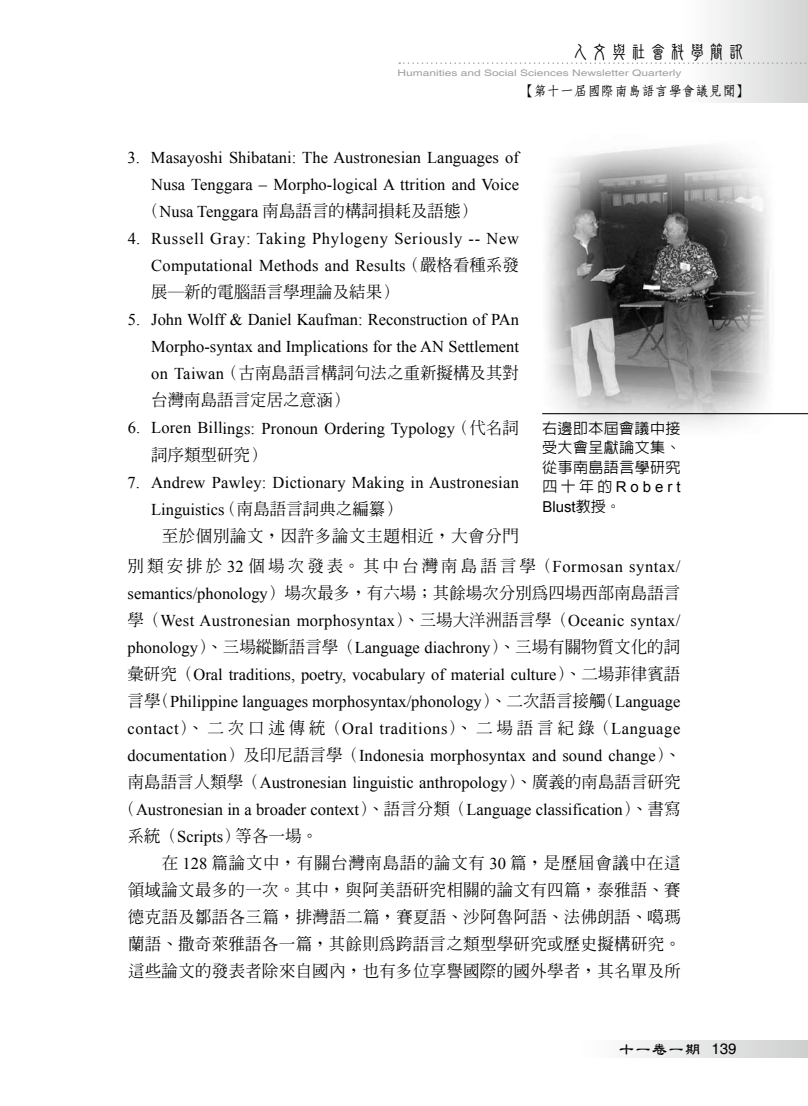
<style>
.page{position:relative;width:808px;height:1106px;background:#fff}
.page>*{position:absolute;margin:0;border:0;box-sizing:border-box;transform-origin:0 0}
.t1{font:19.5px "DF New Chuan Std W5";color:#000}
.t2{font:16.5px/27px "Times New Roman";letter-spacing:.005em;color:#000;text-align:right}
.t3{font:500 16.5px/27px "AR Ming B5";letter-spacing:.015em;color:#000}
.t4{font:16.5px/27px "Times New Roman";letter-spacing:.04em;color:#000;text-align:right}
.t5{font:500 16.5px "AR Ming B5";letter-spacing:.04em;color:#000}
.t6{font:500 16.5px "AR Ming B5";letter-spacing:.035em;color:#000}
.t7{font:500 15px/19.5px "AR Hei B5";letter-spacing:.025em;color:#000;text-align:justify}
.t8{font:15px/19.5px "Arial";letter-spacing:.265em;color:#000}
.t9{font:700 15px "AR Li Shu B5";letter-spacing:.1em;color:#000}
.t10{font:700 13.5px "AR Fang Song B5";color:#000}
.t11{font:9px "Helvetica";color:#9f9fa0;scale:1.33 1}
.s1{font-family:"Times New Roman";font-weight:400}
.s2{font-family:"AR Ming B5";font-weight:500}
.s3{font-family:"DF Kang Kai Std W5";font-weight:400}
.s4{font-family:"AR Hei B5";font-weight:500}
.s5{font-family:"Helvetica";font-weight:400}
</style>
<div class="page">
<div style="left:574px;top:1040px;width:234px;height:17px;background:linear-gradient(to right,#fff,#d0d0d1)"></div>
<div style="left:680px;top:0;width:128px;height:102px;background:linear-gradient(to right,#fff,#d4d4d5)"></div>
<svg style="left:399px;top:62px;width:409px;height:2px"></svg>
<img style="left:542px;top:146px;width:233px;height:281px">
<hr style="left:542px;top:413px;width:266px;height:1px;background:#000">
<p class="t1" style="left:570px;top:42px;width:177px">人文與社會科學簡訊</p>
<p class="t11" style="left:397px;top:68px;width:215px">Humanities and Social Sciences Newsletter Quarterly</p>
<p class="t10" style="left:520px;top:84px;width:231px">【第十一屆國際南島語言學會議見聞】</p>
<p class="t2" style="left:128px;top:144px;width:393px">3. Masayoshi Shibatani: The Austronesian Languages of<br>Nusa Tenggara – Morpho-logical A ttrition and Voice</p>
<p class="t3" style="left:143px;top:198px;width:336px">（<span class="s1">Nusa Tenggara</span> 南島語言的構詞損耗及語態）</p>
<p class="t4" style="left:128px;top:225px;width:393px">4. Russell Gray: Taking Phylogeny Seriously -- New<br>Computational Methods and Results<span class="s2">（嚴格看種系發</span></p>
<p class="t3" style="left:151px;top:279px;width:249px">展<span class="s3">―</span>新的電腦語言學理論及結果）</p>
<p class="t2" style="left:128px;top:306px;width:393px">5. John Wolff &amp; Daniel Kaufman: Reconstruction of PAn<br>Morpho-syntax and Implications for the AN Settlement</p>
<p class="t3" style="left:151px;top:360px;width:369px"><span class="s1">on Taiwan</span>（古南島語言構詞句法之重新擬構及其對台灣南島語言定居之意涵）</p>
<p class="t2" style="left:128px;top:414px;width:392px">6. Loren Billings: Pronoun Ordering Typology<span class="s2">（代名詞</span></p>
<p class="t3" style="left:151px;top:441px;width:117px">詞序類型研究）</p>
<p class="t2" style="left:151px;top:468px;width:369px;text-align:left;text-indent:-23px">7. Andrew Pawley: Dictionary Making in Austronesian<br>Linguistics<span class="s2">（南島語言詞典之編纂）</span></p>
<p class="t6" style="left:162px;top:527px;width:359px">至於個別論文，因許多論文主題相近，大會分門</p>
<p class="t7" style="left:542px;top:418px;width:140px">右邊即本屆會議中接受大會呈獻論文集、從事南島語言學研究</p>
<p class="t8" style="left:542px;top:477px;width:140px"><span class="s4">四十年的</span>Robert<br>Blust<span class="s4">教授。</span></p>
<p class="t3" style="left:128px;top:552px;width:554px">別類安排於 <span class="s1">32</span> 個場次發表。其中台灣南島語言學（<span class="s1">Formosan syntax/ semantics/phonology</span>）場次最多，有六場；其餘場次分別為四場西部南島語言</p>
<p class="t2" style="left:120px;top:606px;width:562px;text-align:center"><span class="s2">學（</span>West Austronesian morphosyntax<span class="s2">）、三場大洋洲語言學（</span>Oceanic syntax/ phonology<span class="s2">）、三場縱斷語言學（</span>Language diachrony<span class="s2">）、三場有關物質文化的詞彙研究（</span>Oral traditions, poetry, vocabulary of material culture<span class="s2">）、二場菲律賓語言學（</span>Philippine languages morphosyntax/phonology<span class="s2">）、二次語言接觸（</span>Language contact<span class="s2">）、二次口述傳統（</span>Oral traditions<span class="s2">）、二場語言紀錄（</span>Language documentation<span class="s2">）及印尼語言學（</span>Indonesia morphosyntax and sound change<span class="s2">）、南島語言人類學（</span>Austronesian linguistic anthropology<span class="s2">）、廣義的南島語言研究（</span>Austronesian in a broader context<span class="s2">）、語言分類（</span>Language classification<span class="s2">）、書寫</span></p>
<p class="t3" style="left:128px;top:822px;width:192px">系統（<span class="s1">Scripts</span>）等各一場。</p>
<p class="t5" style="left:162px;top:854px;width:520px">在 <span class="s1">128</span> 篇論文中，有關台灣南島語的論文有 <span class="s1">30</span> 篇，是歷屆會議中在這</p>
<p class="t3" style="left:128px;top:876px;width:554px">領域論文最多的一次。其中，與阿美語研究相關的論文有四篇，泰雅語、賽</p>
<p class="t3" style="left:128px;top:903px;width:554px">德克語及鄒語各三篇，排灣語二篇，賽夏語、沙阿魯阿語、法佛朗語、噶瑪</p>
<p class="t3" style="left:128px;top:930px;width:554px">蘭語、撒奇萊雅語各一篇，其餘則為跨語言之類型學研究或歷史擬構研究。</p>
<p class="t3" style="left:128px;top:957px;width:554px">這些論文的發表者除來自國內，也有多位享譽國際的國外學者，其名單及所</p>
<p class="t9" style="left:619px;top:1041px;width:119px">十一卷一期 <span class="s5">139</span></p>
</div>
